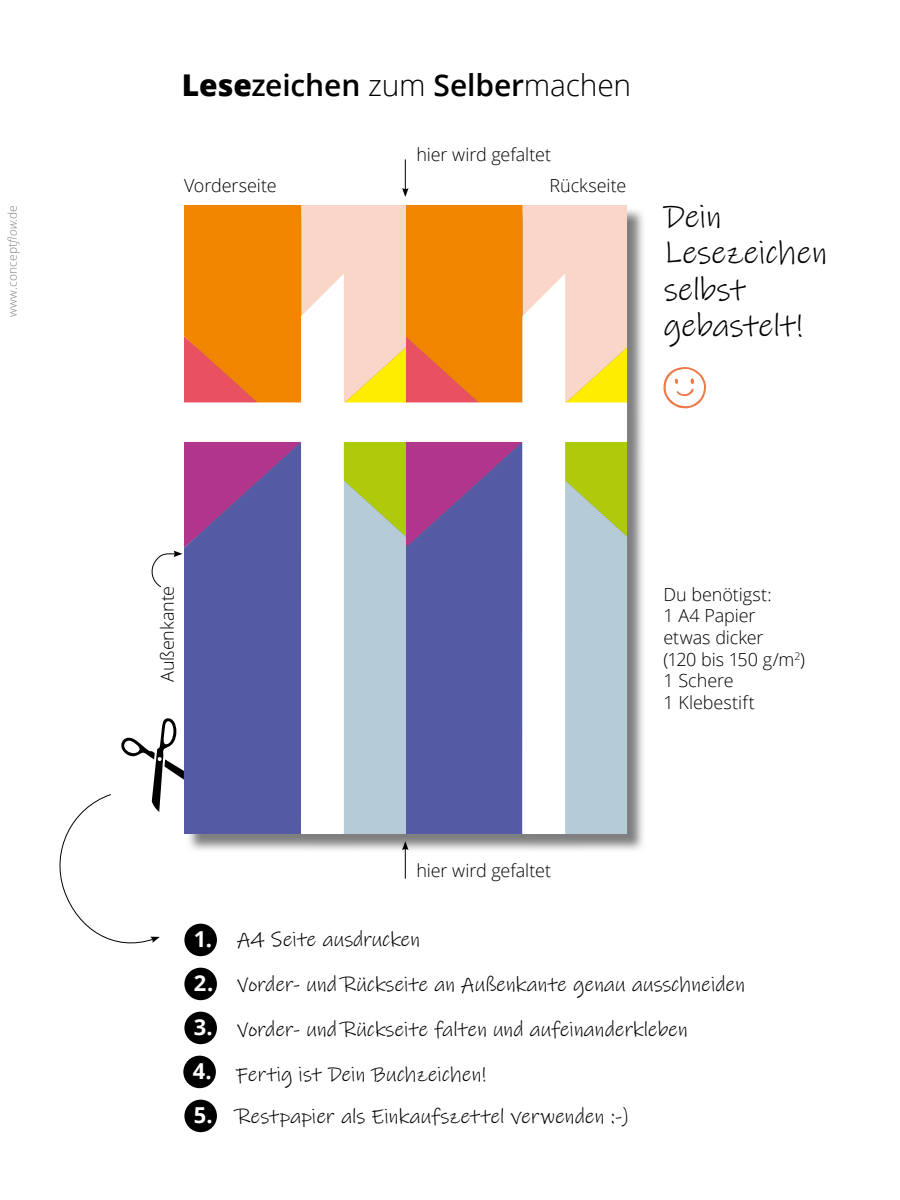
<style>
.page{position:relative;width:900px;height:1200px;background:#fff}
.page>*{position:absolute;margin:0;border:0;box-sizing:border-box;transform-origin:0 0}
.t1{font:32.85px/36.5px "Ink Free";letter-spacing:-.005em;color:#000}
.t2{font:600 30px "Open Sans";letter-spacing:-.005em;color:#000}
.t3{font:700 21.9px/44px "Open Sans";color:#fff;text-align:justify}
.t4{font:21px "Ink Free";letter-spacing:.005em;color:#000}
.t5{font:300 18px/21.6px "Open Sans";letter-spacing:-.005em;color:#000}
.t6{font:300 12px "Open Sans";letter-spacing:.015em;color:#808080}
.s1{font-style:italic}
.s2{font-weight:800}
.s3{font-weight:300}
.s4{font-family:"Open Sans";font-weight:700;font-size:21.9px;color:#fff}
</style>
<div class="page">
<div style="left:184px;top:924px;width:33px;height:32px;background:#000;border-radius:50%"></div>
<div style="left:184px;top:968px;width:33px;height:32px;background:#000;border-radius:50%"></div>
<div style="left:184px;top:1012px;width:33px;height:32px;background:#000;border-radius:50%"></div>
<div style="left:183px;top:1056px;width:33px;height:32px;background:#000;border-radius:50%"></div>
<div style="left:184px;top:1100px;width:33px;height:32px;background:#000;border-radius:50%"></div>
<img style="left:627px;top:210px;width:16px;height:640px">
<hr style="left:405px;top:159px;width:1px;height:31px;background:#000">
<svg style="left:402px;top:188px;width:7px;height:9px"></svg>
<svg style="left:663px;top:367px;width:43px;height:42px"></svg>
<svg style="left:59px;top:205px;width:568px;height:748px"></svg>
<p class="t6" style="left:4px;top:317px;width:114px;rotate:-90deg">www.concept<span class="s1">flow</span>.de</p>
<h2 class="t2" style="left:182px;top:65px;width:451px"><span class="s2">Lese</span>zeichen <span class="s3">zum</span> Selber<span class="s3">machen</span></h2>
<p class="t5" style="left:416px;top:143px;width:136px">hier wird gefaltet</p>
<p class="t5" style="left:184px;top:174px;width:94px">Vorderseite</p>
<p class="t5" style="left:550px;top:174px;width:78px">Rückseite</p>
<h1 class="t1" style="left:663px;top:198px;width:165px">Dein<br>Lesezeichen selbst gebastelt!</h1>
<p class="t5" style="left:156px;top:682px;width:98px;rotate:-90deg">Außenkante</p>
<p class="t5" style="left:663px;top:583px;width:143px">Du benötigst:<br>1 A4 Papier etwas dicker<br>(120 bis 150 g/m<sup>2</sup>)<br>1 Schere<br>1 Klebestift</p>
<p class="t5" style="left:416px;top:859px;width:136px">hier wird gefaltet</p>
<p class="t3" style="left:194px;top:917px;width:21px">1.<br>2.<br>3.</p>
<p class="t4" style="left:237px;top:924px;width:185px">A4 Seite ausdrucken</p>
<p class="t4" style="left:237px;top:970px;width:510px">Vorder- und Rückseite an Außenkante genau ausschneiden</p>
<p class="t4" style="left:237px;top:1014px;width:452px">Vorder- und Rückseite falten und aufeinanderkleben</p>
<p class="t4" style="left:193px;top:1059px;width:295px"><span class="s4">4.</span> Fertig ist Dein Buchzeichen!</p>
<p class="t4" style="left:194px;top:1102px;width:437px"><span class="s4">5.</span> Restpapier als Einkaufszettel verwenden :-)</p>
</div>
